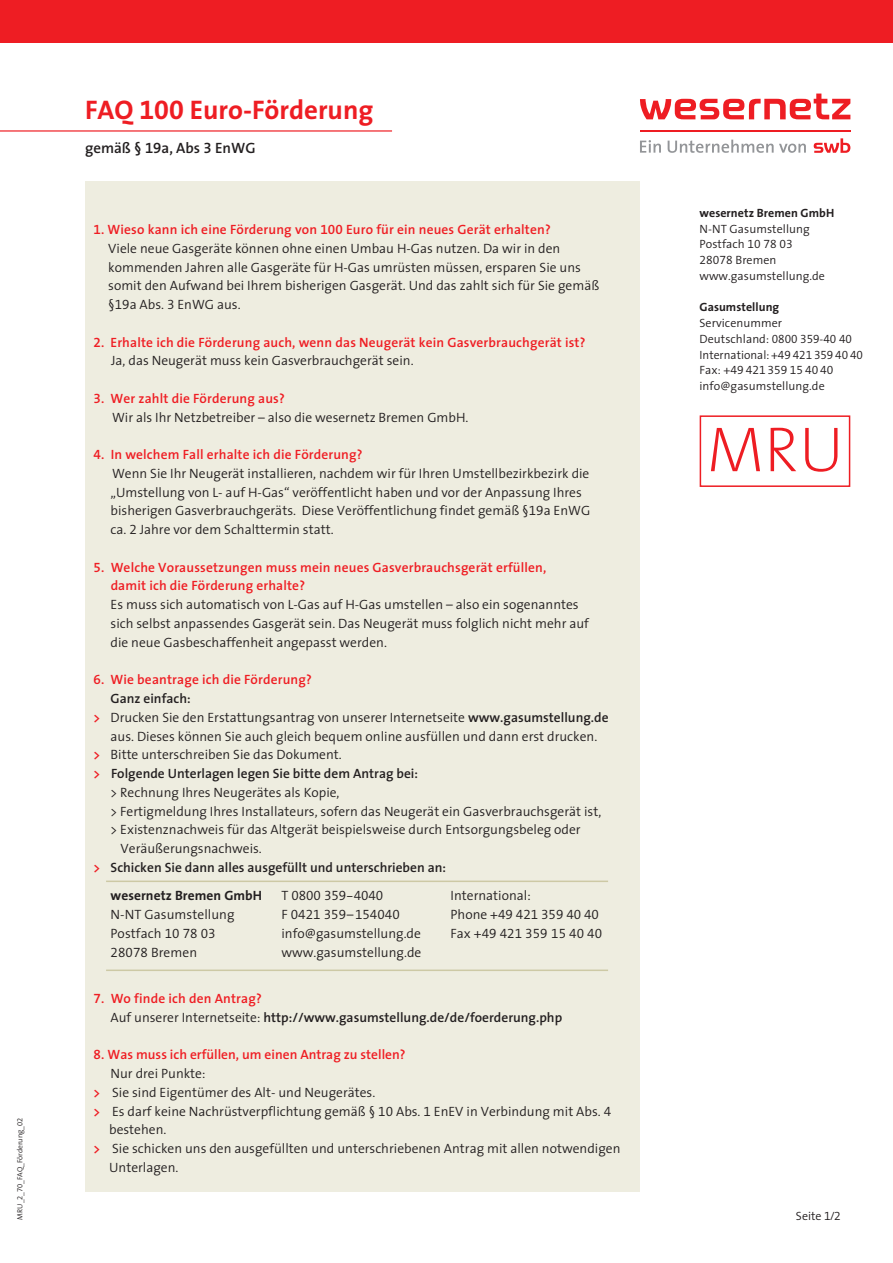
<style>
.page{position:relative;width:893px;height:1263px;background:#fff}
.page>*{position:absolute;margin:0;border:0;box-sizing:border-box;transform-origin:0 0}
.t1{font:200 64.05px "The Sans";color:#ee1d23}
.t2{font:700 27px "The Sans";color:#ee1d23}
.t3{font:600 15px "The Sans";color:#231f20}
.t4{font:300 13.5px/18.8px "The Sans";color:#231f20}
.t5{font:600 13.5px/18.8px "The Sans";letter-spacing:.01em;color:#ee1d23}
.t6{font:600 13.5px "The Sans";color:#231f20}
.t7{font:13.5px "The Sans Semi Light Expert";letter-spacing:.005em;color:#231f20}
.t8{font:700 13.5px "The Sans";letter-spacing:.005em;color:#231f20}
.t9{font:300 12px/15.8px "The Sans";letter-spacing:.005em;color:#231f20}
.t10{font:700 12px "The Sans";letter-spacing:.005em;color:#231f20}
.t11{font:12px "The Sans Semi Light Expert";letter-spacing:.005em;color:#231f20}
.t12{font:300 7.5px "The Sans";color:#231f20}
.s1{font-family:"The Sans Semi Light Expert";font-weight:400}
.s2{font-family:"The Sans Bold Expert";font-weight:400}
.s3{font-family:"The Sans Semi Bold Expert";font-weight:400}
.s4{font-family:"The Sans Semi Bold Expert";font-weight:400;color:#ee1d23}
.s5{font-weight:600;color:#ee1d23}
.s6{color:#231f20}
.s7{font-weight:600}
.s8{color:#ee1d23}
.s9{font-family:"The Sans";font-weight:300}
.s10{font-weight:300}
</style>
<div class="page">
<div style="left:85px;top:182px;width:555px;height:1010px;background:#eeede0"></div>
<hr style="left:640px;top:130px;width:210px;height:1px;background:#ee1d23">
<svg style="left:640px;top:140px;width:21px;height:13px"></svg>
<svg style="left:668px;top:140px;width:138px;height:13px"></svg>
<svg style="left:814px;top:138px;width:36px;height:15px"></svg>
<svg style="left:640px;top:94px;width:210px;height:25px"></svg>
<div style="left:0;top:0;width:893px;height:43px;background:#ee1d23"></div>
<hr style="left:0;top:130px;width:392px;height:2px;background:#ee1d23">
<div style="left:700px;top:415px;width:150px;height:72px;background:#fff;border:2px solid #ee1d23"></div>
<hr style="left:106px;top:880px;width:502px;height:2px;background:#cdc9a5">
<hr style="left:106px;top:969px;width:502px;height:2px;background:#cdc9a5">
<p class="t12" style="left:14px;top:1219px;width:103px;rotate:-90deg">MRU<span class="s1">_2_70_</span>FAQ_Förderung_<span class="s1">02</span></p>
<p class="t2" style="left:85px;top:88px;width:290px">FAQ <span class="s2">100</span> Euro-Förderung</p>
<p class="t3" style="left:85px;top:136px;width:172px">gemäß § <span class="s3">19</span>a, Abs <span class="s3">3</span> EnWG</p>
<p class="t5" style="left:94px;top:220px;width:459px"><span class="s3">1.</span> Wieso kann ich eine Förderung von <span class="s3">100</span> Euro für ein neues Gerät erhalten?</p>
<p class="t4" style="left:108px;top:239px;width:492px">Viele neue Gasgeräte können ohne einen Umbau H-Gas nutzen. Da wir in den kommenden Jahren alle Gasgeräte für H-Gas umrüsten müssen, ersparen Sie uns somit den Aufwand bei Ihrem bisherigen Gasgerät. Und das zahlt sich für Sie gemäß §<span class="s1">19</span>a Abs. <span class="s1">3</span> EnWG aus.</p>
<p class="t5" style="left:94px;top:332px;width:493px"><span class="s3">2.</span> Erhalte ich die Förderung auch, wenn das Neugerät kein Gasverbrauchgerät ist?</p>
<p class="t4" style="left:111px;top:351px;width:304px">Ja, das Neugerät muss kein Gasverbrauchgerät sein.</p>
<p class="t4" style="left:112px;top:389px;width:358px;text-indent:-18px"><span class="s4">3.</span> <span class="s5">Wer zahlt die Förderung aus?<br></span>Wir als Ihr Netzbetreiber – also die wesernetz Bremen GmbH.</p>
<p class="t5" style="left:94px;top:445px;width:271px"><span class="s3">4.</span> In welchem Fall erhalte ich die Förderung?</p>
<p class="t4" style="left:112px;top:464px;width:479px">Wenn Sie Ihr Neugerät installieren, nachdem wir für Ihren Umstellbezirkbezirk die</p>
<p class="t4" style="left:111px;top:482px;width:473px">„Umstellung von L- auf H-Gas“ veröffentlicht haben und vor der Anpassung Ihres</p>
<p class="t4" style="left:111px;top:501px;width:481px">bisherigen Gasverbrauchgeräts. Diese Veröffentlichung findet gemäß §<span class="s1">19</span>a EnWG ca. <span class="s1">2</span> Jahre vor dem Schalttermin statt.</p>
<p class="t5" style="left:111px;top:557px;width:437px;text-indent:-17px"><span class="s3">5.</span> Welche Voraussetzungen muss mein neues Gasverbrauchsgerät erfüllen, damit ich die Förderung erhalte?</p>
<p class="t4" style="left:111px;top:595px;width:480px">Es muss sich automatisch von L-Gas auf H-Gas umstellen – also ein sogenanntes sich selbst anpassendes Gasgerät sein. Das Neugerät muss folglich nicht mehr auf die neue Gasbeschaffenheit angepasst werden.</p>
<p class="t5" style="left:111px;top:670px;width:203px;text-indent:-17px"><span class="s3">6.</span> Wie beantrage ich die Förderung?<br><span class="s6">Ganz einfach:</span></p>
<p class="t4" style="left:94px;top:707px;width:517px;text-align:center"><span class="s5">&gt;</span> Drucken Sie den Erstattungsantrag von unserer Internetseite <span class="s7">www.gasumstellung.de </span>aus. Dieses können Sie auch gleich bequem online ausfüllen und dann erst drucken.</p>
<p class="t4" style="left:94px;top:745px;width:250px"><span class="s5">&gt;</span> Bitte unterschreiben Sie das Dokument.</p>
<p class="t6" style="left:94px;top:762px;width:326px"><span class="s8">&gt;</span> Folgende Unterlagen legen Sie bitte dem Antrag bei:</p>
<p class="t4" style="left:111px;top:782px;width:492px">&gt; Rechnung Ihres Neugerätes als Kopie,<br>&gt; Fertigmeldung Ihres Installateurs, sofern das Neugerät ein Gasverbrauchsgerät ist,</p>
<p class="t4" style="left:121px;top:820px;width:462px;text-indent:-10px">&gt; Existenznachweis für das Altgerät beispielsweise durch Entsorgungsbeleg oder<br>Veräußerungsnachweis.</p>
<p class="t6" style="left:94px;top:856px;width:354px"><span class="s8">&gt;</span> Schicken Sie dann alles ausgefüllt und unterschrieben an:</p>
<p class="t8" style="left:111px;top:884px;width:153px">wesernetz Bremen GmbH</p>
<p class="t4" style="left:111px;top:905px;width:126px">N-NT Gasumstellung<br>Postfach <span class="s1">10 78 03</span></p>
<p class="t4" style="left:111px;top:942px;width:88px"><span class="s1">28078</span> Bremen</p>
<p class="t7" style="left:281px;top:885px;width:103px"><span class="s9">T</span> 0800 359-4040</p>
<p class="t7" style="left:281px;top:903px;width:120px"><span class="s9">F</span> 0421 359<span class="s9">–</span>154040</p>
<p class="t4" style="left:281px;top:923px;width:141px">info@gasumstellung.de</p>
<p class="t4" style="left:281px;top:942px;width:141px">www.gasumstellung.de</p>
<p class="t4" style="left:451px;top:886px;width:82px">International:</p>
<p class="t7" style="left:451px;top:903px;width:150px"><span class="s9">Phone</span> +49 421 359 40 40</p>
<p class="t7" style="left:451px;top:922px;width:153px"><span class="s9">Fax</span> +49 421 359 15 40 40</p>
<p class="t5" style="left:94px;top:989px;width:170px"><span class="s3">7</span>. Wo finde ich den Antrag?</p>
<p class="t6" style="left:111px;top:1006px;width:453px"><span class="s10">Auf unserer Internetseite:</span> http://www.gasumstellung.de/de/foerderung.php</p>
<p class="t5" style="left:94px;top:1045px;width:314px"><span class="s3">8.</span> Was muss ich erfüllen, um einen Antrag zu stellen?</p>
<p class="t4" style="left:111px;top:1064px;width:96px">Nur drei Punkte:</p>
<p class="t4" style="left:94px;top:1082px;width:283px"><span class="s5">&gt;</span> Sie sind Eigentümer des Alt- und Neugerätes.</p>
<p class="t4" style="left:109px;top:1101px;width:503px;text-indent:-16px"><span class="s5">&gt;</span> Es darf keine Nachrüstverpflichtung gemäß § <span class="s1">10</span> Abs. <span class="s1">1</span> EnEV in Verbindung mit Abs. <span class="s1">4 </span>bestehen.</p>
<p class="t4" style="left:109px;top:1139px;width:513px;text-indent:-16px"><span class="s5">&gt;</span> Sie schicken uns den ausgefüllten und unterschriebenen Antrag mit allen notwendigen<br>Unterlagen.</p>
<p class="t10" style="left:699px;top:203px;width:136px">wesernetz Bremen GmbH</p>
<p class="t9" style="left:699px;top:220px;width:112px">N-NT Gasumstellung<br>Postfach <span class="s1">10 78 03</span></p>
<p class="t9" style="left:699px;top:252px;width:78px"><span class="s1">28078</span> Bremen</p>
<p class="t9" style="left:699px;top:268px;width:127px">www.gasumstellung.de</p>
<p class="t10" style="left:699px;top:297px;width:81px">Gasumstellung</p>
<p class="t9" style="left:699px;top:315px;width:154px">Servicenummer<br>Deutschland: <span class="s1">0800 359</span>-<span class="s1">40 40</span></p>
<p class="t9" style="left:699px;top:346px;width:165px">International: <span class="s1">+49 421 359 40 40</span></p>
<p class="t11" style="left:699px;top:360px;width:135px"><span class="s9">Fax:</span> +49 421 359 15 40 40</p>
<p class="t9" style="left:699px;top:378px;width:127px">info@gasumstellung.de</p>
<p class="t1" style="left:707px;top:397px;width:139px">MRU</p>
<p class="t9" style="left:796px;top:1208px;width:46px">Seite <span class="s1">1/2</span></p>
</div>
